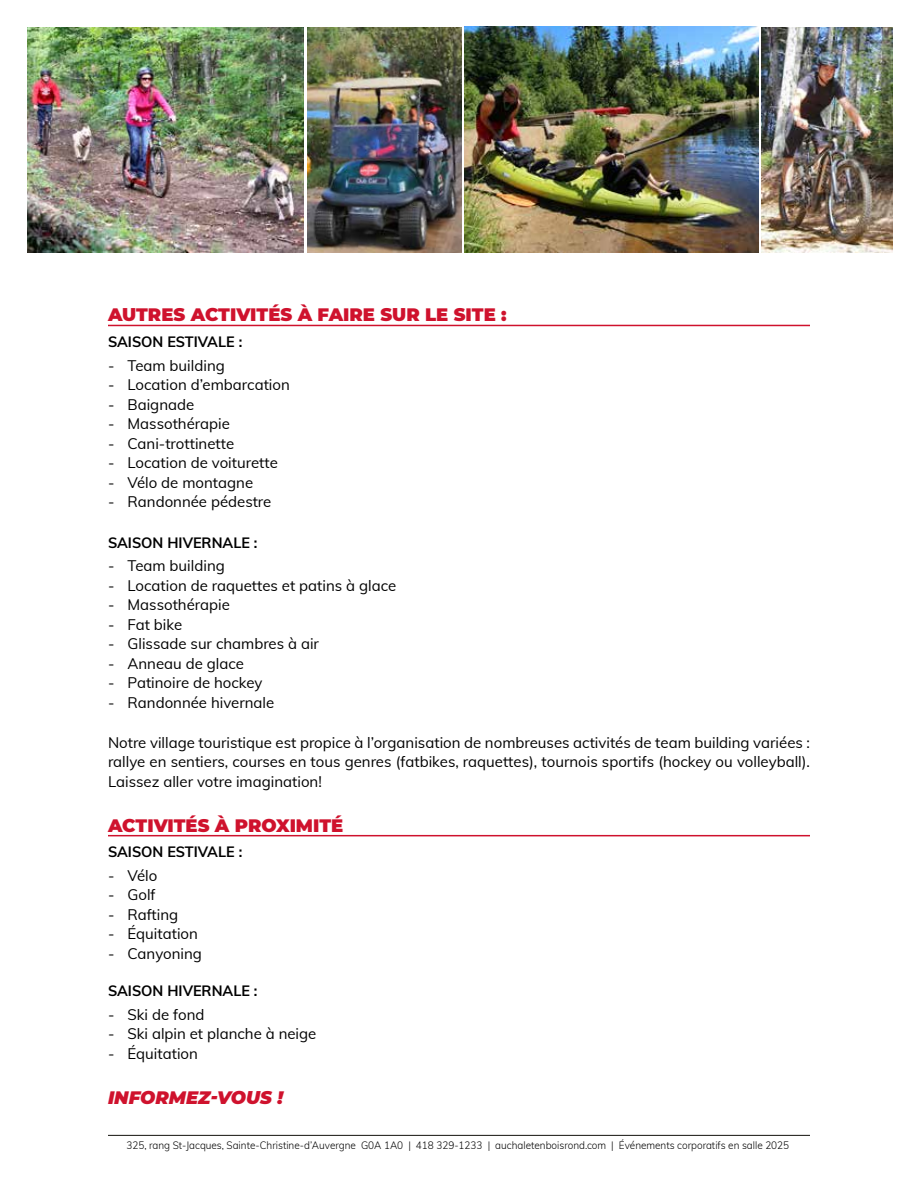
<style>
.page{position:relative;width:918px;height:1188px;background:#fff}
.page>*{position:absolute;margin:0;border:0;box-sizing:border-box;transform-origin:0 0}
.t1{font:900 18px "Montserrat";color:#cf122d}
.t2{font:italic 900 18px "Montserrat";color:#cf122d}
.t3{font:15px/19.5px "Muli";color:#000;text-align:justify}
.t4{font:700 15px "Muli";color:#000;scale:.96 1}
.t5{font:300 10.5px "Muli";color:#000;scale:.95 1}
</style>
<div class="page">
<hr style="left:108px;top:1135px;width:702px;height:1px;background:#12110c">
<img style="left:27px;top:27px;width:276px;height:226px">
<img style="left:761px;top:27px;width:131px;height:226px">
<img style="left:464px;top:27px;width:294px;height:226px">
<img style="left:308px;top:27px;width:153px;height:226px">
<hr style="left:108px;top:325px;width:702px;height:1px;background:#cf122d">
<hr style="left:108px;top:835px;width:702px;height:1px;background:#cf122d">
<p class="t1" style="left:108px;top:302px;width:400px">AUTRES ACTIVITÉS À FAIRE SUR LE SITE :</p>
<p class="t4" style="left:108px;top:330px;width:141px">SAISON ESTIVALE :</p>
<p class="t3" style="left:108px;top:355px;width:118px">- Team building</p>
<p class="t3" style="left:108px;top:374px;width:183px">- Location d’embarcation</p>
<p class="t3" style="left:108px;top:394px;width:88px">- Baignade</p>
<p class="t3" style="left:108px;top:413px;width:123px">- Massothérapie</p>
<p class="t3" style="left:108px;top:433px;width:128px">- Cani-trottinette</p>
<p class="t3" style="left:108px;top:452px;width:171px">- Location de voiturette</p>
<p class="t3" style="left:108px;top:472px;width:147px">- Vélo de montagne</p>
<p class="t3" style="left:108px;top:491px;width:165px">- Randonnée pédestre</p>
<p class="t4" style="left:108px;top:531px;width:157px">SAISON HIVERNALE :</p>
<p class="t3" style="left:108px;top:556px;width:118px">- Team building</p>
<p class="t3" style="left:108px;top:575px;width:290px">- Location de raquettes et patins à glace</p>
<p class="t3" style="left:108px;top:595px;width:123px">- Massothérapie</p>
<p class="t3" style="left:108px;top:614px;width:76px">- Fat bike</p>
<p class="t3" style="left:108px;top:634px;width:213px">- Glissade sur chambres à air</p>
<p class="t3" style="left:108px;top:653px;width:138px">- Anneau de glace</p>
<p class="t3" style="left:108px;top:673px;width:156px">- Patinoire de hockey</p>
<p class="t3" style="left:108px;top:692px;width:168px">- Randonnée hivernale</p>
<p class="t3" style="left:108px;top:732px;width:704px">Notre village touristique est propice à l’organisation de nombreuses activités de team building variées : rallye en sentiers, courses en tous genres (fatbikes, raquettes), tournois sportifs (hockey ou volleyball).<br>Laissez aller votre imagination!</p>
<p class="t1" style="left:108px;top:812px;width:237px">ACTIVITÉS À PROXIMITÉ</p>
<p class="t4" style="left:108px;top:841px;width:141px">SAISON ESTIVALE :</p>
<p class="t3" style="left:108px;top:865px;width:51px">- Vélo</p>
<p class="t3" style="left:108px;top:884px;width:49px">- Golf</p>
<p class="t3" style="left:108px;top:904px;width:72px">- Rafting</p>
<p class="t3" style="left:108px;top:923px;width:91px">- Équitation</p>
<p class="t3" style="left:108px;top:943px;width:96px">- Canyoning</p>
<p class="t4" style="left:108px;top:980px;width:157px">SAISON HIVERNALE :</p>
<p class="t3" style="left:108px;top:1004px;width:98px">- Ski de fond</p>
<p class="t3" style="left:108px;top:1024px;width:210px">- Ski alpin et planche à neige</p>
<p class="t3" style="left:108px;top:1043px;width:91px">- Équitation</p>
<p class="t2" style="left:108px;top:1084px;width:177px">INFORMEZ-VOUS !</p>
<p class="t5" style="left:127px;top:1138px;width:699px">325, rang St-Jacques, Sainte-Christine-d’Auvergne G0A 1A0 | 418 329-1233 | auchaletenboisrond.com | Événements corporatifs en salle 2025</p>
</div>
